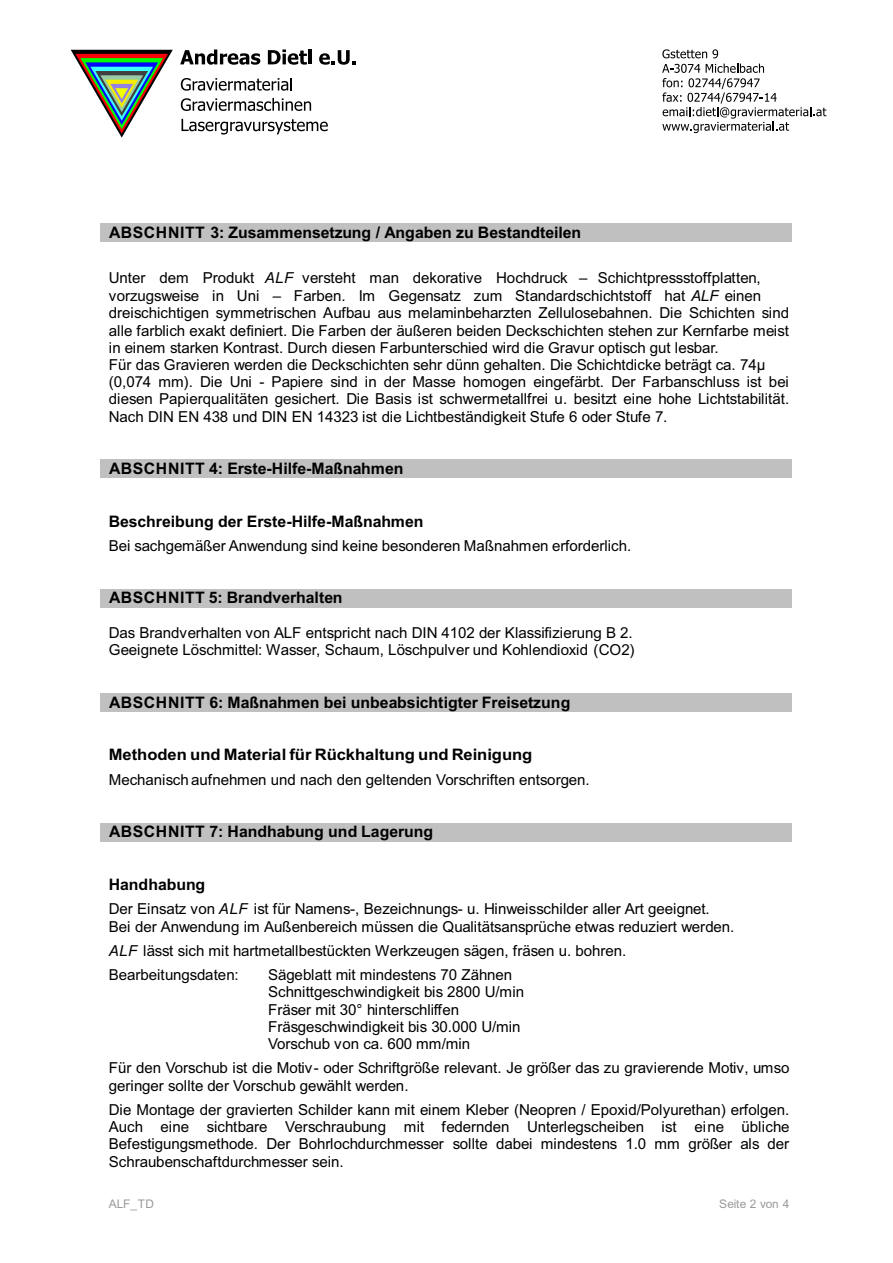
<style>
.page{position:relative;width:893px;height:1263px;background:#fff}
.page>*{position:absolute;margin:0;border:0;box-sizing:border-box;transform-origin:0 0}
.t1{font:700 15.9px "Arial";color:#000}
.t2{font:700 15.9px "Arial";color:#000;scale:1.05 1}
.t3{font:15.15px/17.2px "Arial";letter-spacing:-.01em;color:#000}
.t4{font:11.85px "Arial";color:#9a9a9a}
.s1{font-style:italic}
</style>
<div class="page">
<div style="left:101px;top:224px;width:691px;height:18px;background:#c0c0c0"></div>
<div style="left:101px;top:460px;width:691px;height:18px;background:#c0c0c0"></div>
<div style="left:101px;top:589px;width:691px;height:18px;background:#c0c0c0"></div>
<div style="left:101px;top:694px;width:691px;height:18px;background:#c0c0c0"></div>
<div style="left:101px;top:823px;width:691px;height:18px;background:#c0c0c0"></div>
<svg style="left:180px;top:49px;width:80px;height:16px"></svg>
<svg style="left:268px;top:49px;width:39px;height:16px"></svg>
<hr style="left:308px;top:49px;width:4px;height:15px;background:#000">
<svg style="left:319px;top:50px;width:37px;height:15px"></svg>
<svg style="left:181px;top:78px;width:111px;height:13px"></svg>
<svg style="left:181px;top:98px;width:130px;height:13px"></svg>
<svg style="left:182px;top:119px;width:146px;height:16px"></svg>
<svg style="left:662px;top:49px;width:56px;height:9px"></svg>
<svg style="left:662px;top:64px;width:164px;height:69px"></svg>
<svg style="left:71px;top:50px;width:102px;height:88px"></svg>
<p class="t1" style="left:109px;top:226px;width:474px">ABSCHNITT 3: Zusammensetzung / Angaben zu Bestandteilen</p>
<p class="t3" style="left:109px;top:270px;width:682px">Unter dem Produkt <span class="s1">ALF</span> versteht man dekorative Hochdruck – Schichtpressstoffplatten, vorzugsweise in Uni – Farben. Im Gegensatz zum Standardschichtstoff hat <span class="s1">ALF</span> einen dreischichtigen symmetrischen Aufbau aus melaminbeharzten Zellulosebahnen. Die Schichten sind alle farblich exakt definiert. Die Farben der äußeren beiden Deckschichten stehen zur Kernfarbe meist in einem starken Kontrast. Durch diesen Farbunterschied wird die Gravur optisch gut lesbar.<br>Für das Gravieren werden die Deckschichten sehr dünn gehalten. Die Schichtdicke beträgt ca. 74µ (0,074 mm). Die Uni - Papiere sind in der Masse homogen eingefärbt. Der Farbanschluss ist bei diesen Papierqualitäten gesichert. Die Basis ist schwermetallfrei u. besitzt eine hohe Lichtstabilität.<br>Nach DIN EN 438 und DIN EN 14323 ist die Lichtbeständigkeit Stufe 6 oder Stufe 7.</p>
<p class="t1" style="left:109px;top:462px;width:296px">ABSCHNITT 4: Erste-Hilfe-Maßnahmen</p>
<p class="t1" style="left:109px;top:515px;width:316px">Beschreibung der Erste-Hilfe-Maßnahmen</p>
<p class="t3" style="left:109px;top:537px;width:524px">Bei sachgemäßer Anwendung sind keine besonderen Maßnahmen erforderlich.</p>
<p class="t1" style="left:109px;top:592px;width:235px">ABSCHNITT 5: Brandverhalten</p>
<p class="t3" style="left:109px;top:624px;width:527px">Das Brandverhalten von ALF entspricht nach DIN 4102 der Klassifizierung B 2.<br>Geeignete Löschmittel: Wasser, Schaum, Löschpulver und Kohlendioxid (CO2)</p>
<p class="t1" style="left:109px;top:696px;width:463px">ABSCHNITT 6: Maßnahmen bei unbeabsichtigter Freisetzung</p>
<p class="t2" style="left:109px;top:749px;width:405px">Methoden und Material für Rückhaltung und Reinigung</p>
<p class="t3" style="left:109px;top:771px;width:482px">Mechanisch aufnehmen und nach den geltenden Vorschriften entsorgen.</p>
<p class="t1" style="left:109px;top:825px;width:326px">ABSCHNITT 7: Handhabung und Lagerung</p>
<p class="t1" style="left:109px;top:878px;width:98px">Handhabung</p>
<p class="t3" style="left:109px;top:900px;width:627px;line-height:17.7px">Der Einsatz von <span class="s1">ALF</span> ist für Namens-, Bezeichnungs- u. Hinweisschilder aller Art geeignet.<br>Bei der Anwendung im Außenbereich müssen die Qualitätsansprüche etwas reduziert werden.</p>
<p class="t3" style="left:109px;top:938px;width:519px;line-height:24.5px"><span class="s1">ALF</span> lässt sich mit hartmetallbestückten Werkzeugen sägen, fräsen u. bohren.<br>Bearbeitungsdaten:</p>
<p class="t3" style="left:268px;top:967px;width:258px">Sägeblatt mit mindestens 70 Zähnen Schnittgeschwindigkeit bis 2800 U/min Fräser mit 30° hinterschliffen Fräsgeschwindigkeit bis 30.000 U/min Vorschub von ca. 600 mm/min</p>
<p class="t3" style="left:109px;top:1059px;width:682px">Für den Vorschub ist die Motiv- oder Schriftgröße relevant. Je größer das zu gravierende Motiv, umso geringer sollte der Vorschub gewählt werden.</p>
<p class="t3" style="left:109px;top:1101px;width:682px;text-align:justify">Die Montage der gravierten Schilder kann mit einem Kleber (Neopren / Epoxid/Polyurethan) erfolgen.<br>Auch eine sichtbare Verschraubung mit federnden Unterlegscheiben ist eine übliche Befestigungsmethode. Der Bohrlochdurchmesser sollte dabei mindestens 1.0 mm größer als der Schraubenschaftdurchmesser sein.</p>
<p class="t4" style="left:109px;top:1197px;width:47px">ALF_TD</p>
<p class="t4" style="left:719px;top:1197px;width:72px">Seite 2 von 4</p>
</div>
